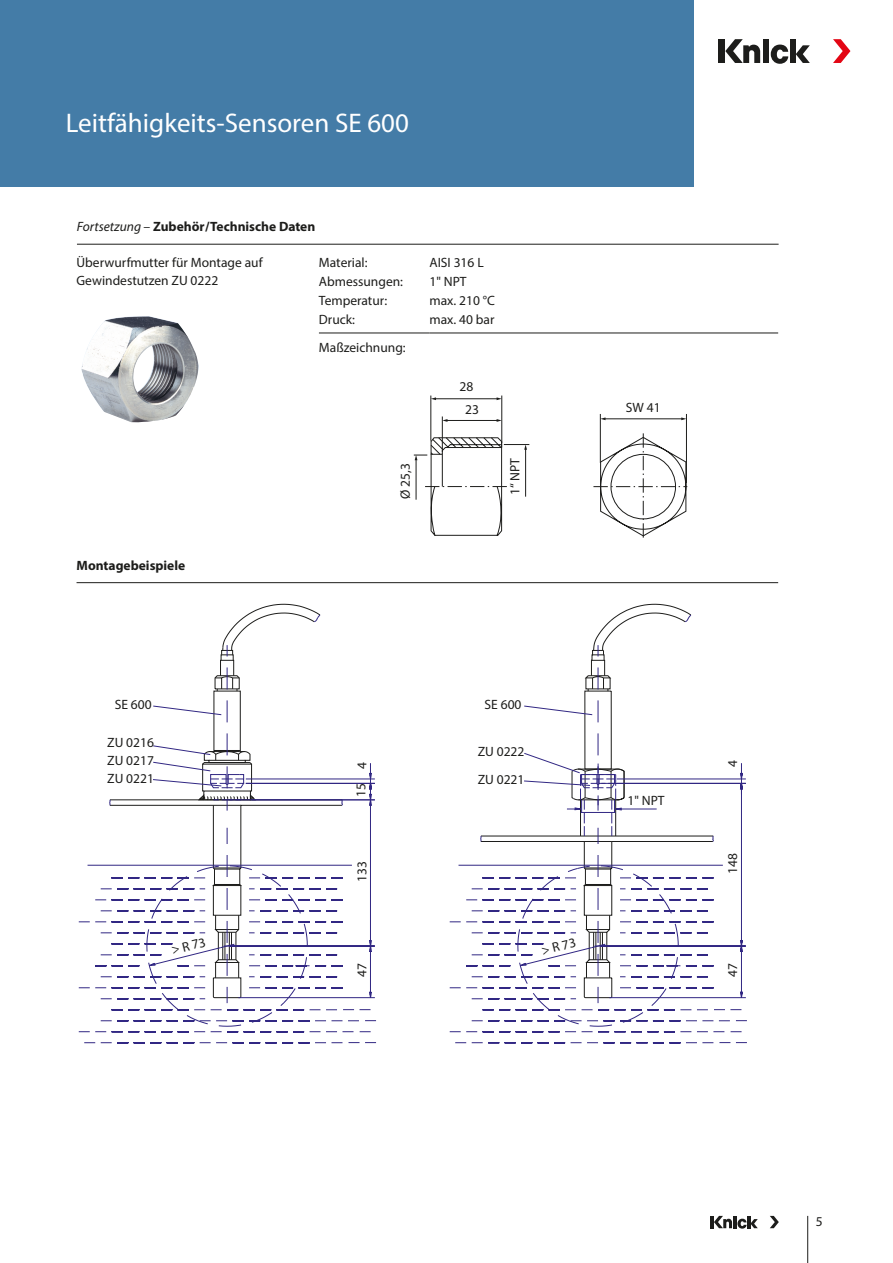
<style>
.page{position:relative;width:893px;height:1263px;background:#fff}
.page>*{position:absolute;margin:0;border:0;box-sizing:border-box;transform-origin:0 0}
.Headline{font:27px "Myriad Pro";color:#fff}
.Beschriftungen{font:13.5px/18px "Myriad Pro";color:#1d1d1b}
.Tabelle_Headline_For{font:700 13.5px "Myriad Pro";color:#1d1d1b}
.Tabelle_Headline{font:700 13.5px "Myriad Pro";color:#1d1d1b}
.s1{font-weight:400;font-style:italic}
</style>
<div class="page">
<div style="left:0;top:0;width:693px;height:187px;background:#447ca7"></div>
<div style="left:719px;top:39px;width:6px;height:24px;background:#1d1d1b"></div>
<div style="left:790px;top:39px;width:6px;height:24px;background:#1d1d1b"></div>
<svg style="left:796px;top:45px;width:14px;height:18px"></svg>
<svg style="left:833px;top:39px;width:17px;height:24px"></svg>
<svg style="left:725px;top:39px;width:63px;height:25px"></svg>
<hr style="left:807px;top:1216px;width:1px;height:47px;background:#1d1d1b">
<hr style="left:710px;top:1216px;width:4px;height:12px;background:#1d1d1b">
<svg style="left:770px;top:1216px;width:9px;height:12px"></svg>
<svg style="left:714px;top:1216px;width:44px;height:12px"></svg>
<hr style="left:442px;top:416px;width:1px;height:36px;background:#1d1d1b">
<hr style="left:435px;top:398px;width:63px;height:1px;background:#1d1d1b">
<hr style="left:501px;top:395px;width:1px;height:48px;background:#1d1d1b">
<hr style="left:431px;top:395px;width:1px;height:46px;background:#1d1d1b">
<hr style="left:447px;top:420px;width:51px;height:1px;background:#1d1d1b">
<svg style="left:442px;top:419px;width:5px;height:3px"></svg>
<svg style="left:497px;top:419px;width:5px;height:3px"></svg>
<hr style="left:600px;top:414px;width:1px;height:49px;background:#1d1d1b">
<hr style="left:686px;top:414px;width:1px;height:69px;background:#1d1d1b">
<hr style="left:605px;top:419px;width:77px;height:1px;background:#1d1d1b">
<svg style="left:600px;top:417px;width:5px;height:3px"></svg>
<svg style="left:681px;top:417px;width:5px;height:3px"></svg>
<svg style="left:413px;top:433px;width:274px;height:105px"></svg>
<div style="left:214px;top:691px;width:27px;height:60px;border:1px solid #1d1d1b"></div>
<div style="left:220px;top:660px;width:14px;height:16px;border:1px solid #1d1d1b"></div>
<div style="left:221px;top:654px;width:13px;height:7px;border:1px solid #1d1d1b"></div>
<div style="left:221px;top:650px;width:12px;height:5px;border:1px solid #1d1d1b"></div>
<svg style="left:214px;top:667px;width:26px;height:24px"></svg>
<svg style="left:134px;top:1042px;width:27px;height:1px"></svg>
<svg style="left:167px;top:1042px;width:27px;height:1px"></svg>
<svg style="left:200px;top:1042px;width:27px;height:1px"></svg>
<svg style="left:299px;top:1042px;width:43px;height:1px"></svg>
<svg style="left:266px;top:1042px;width:27px;height:1px"></svg>
<svg style="left:233px;top:1042px;width:27px;height:1px"></svg>
<svg style="left:222px;top:603px;width:99px;height:53px"></svg>
<svg style="left:153px;top:700px;width:75px;height:22px"></svg>
<svg style="left:101px;top:1042px;width:27px;height:1px"></svg>
<svg style="left:349px;top:1042px;width:27px;height:1px"></svg>
<svg style="left:79px;top:733px;width:297px;height:299px"></svg>
<svg style="left:653px;top:1042px;width:27px;height:1px"></svg>
<svg style="left:620px;top:1042px;width:27px;height:1px"></svg>
<svg style="left:686px;top:1042px;width:27px;height:1px"></svg>
<svg style="left:538px;top:1042px;width:27px;height:1px"></svg>
<svg style="left:571px;top:1042px;width:43px;height:1px"></svg>
<svg style="left:472px;top:1042px;width:27px;height:1px"></svg>
<svg style="left:505px;top:1042px;width:27px;height:1px"></svg>
<svg style="left:524px;top:700px;width:75px;height:22px"></svg>
<svg style="left:450px;top:733px;width:297px;height:299px"></svg>
<svg style="left:584px;top:603px;width:108px;height:88px"></svg>
<img style="left:81px;top:316px;width:118px;height:106px">
<hr style="left:77px;top:244px;width:702px;height:1px;background:#1d1d1b">
<hr style="left:319px;top:333px;width:110px;height:1px;background:#1d1d1b">
<hr style="left:429px;top:333px;width:349px;height:1px;background:#1d1d1b">
<hr style="left:77px;top:582px;width:701px;height:1px;background:#1d1d1b">
<p class="Headline" style="left:66px;top:106px;width:345px">Leitfähigkeits-Sensoren SE 600</p>
<p class="Tabelle_Headline_For" style="left:77px;top:218px;width:240px"><span class="s1">Fortsetzung –</span> Zubehör/Technische Daten</p>
<p class="Beschriftungen" style="left:77px;top:254px;width:188px">Überwurfmutter für Montage auf<br>Gewindestutzen ZU 0222</p>
<p class="Beschriftungen" style="left:319px;top:254px;width:50px">Material:</p>
<p class="Beschriftungen" style="left:429px;top:254px;width:56px">AISI 316 L</p>
<p class="Beschriftungen" style="left:319px;top:272px;width:86px">Abmessungen:</p>
<p class="Beschriftungen" style="left:429px;top:272px;width:39px">1" NPT</p>
<p class="Beschriftungen" style="left:319px;top:291px;width:70px">Temperatur:</p>
<p class="Beschriftungen" style="left:429px;top:291px;width:67px">max. 210 °C</p>
<p class="Beschriftungen" style="left:319px;top:311px;width:38px">Druck:</p>
<p class="Beschriftungen" style="left:429px;top:311px;width:66px">max. 40 bar</p>
<p class="Beschriftungen" style="left:319px;top:338px;width:88px">Maßzeichnung:</p>
<p class="Beschriftungen" style="left:460px;top:378px;width:15px">28</p>
<p class="Tabelle_Headline" style="left:77px;top:556px;width:110px">Montagebeispiele</p>
<p class="Beschriftungen" style="left:115px;top:695px;width:38px">SE 600</p>
<p class="Beschriftungen" style="left:107px;top:733px;width:48px">ZU 0216</p>
<p class="Beschriftungen" style="left:107px;top:751px;width:48px">ZU 0217</p>
<p class="Beschriftungen" style="left:107px;top:769px;width:48px">ZU 0221</p>
<p class="Beschriftungen" style="left:396px;top:499px;width:37px;rotate:-90deg">Ø 25,3</p>
<p class="Beschriftungen" style="left:465px;top:400px;width:15px">23</p>
<p class="Beschriftungen" style="left:626px;top:398px;width:36px">SW 41</p>
<p class="Beschriftungen" style="left:506px;top:495px;width:39px;rotate:-90deg">1“ NPT</p>
<p class="Beschriftungen" style="left:485px;top:695px;width:38px">SE 600</p>
<p class="Beschriftungen" style="left:478px;top:742px;width:48px">ZU 0222</p>
<p class="Beschriftungen" style="left:478px;top:770px;width:48px">ZU 0221</p>
<p class="Beschriftungen" style="left:353px;top:769px;width:8px;rotate:-90deg">4</p>
<p class="Beschriftungen" style="left:723px;top:767px;width:8px;rotate:-90deg">4</p>
<p class="Beschriftungen" style="left:352px;top:797px;width:15px;rotate:-90deg">15</p>
<p class="Beschriftungen" style="left:627px;top:791px;width:39px">1" NPT</p>
<p class="Beschriftungen" style="left:353px;top:882px;width:22px;rotate:-90deg">133</p>
<p class="Beschriftungen" style="left:723px;top:873px;width:22px;rotate:-90deg">148</p>
<p class="Beschriftungen" style="left:169px;top:941px;width:36px;rotate:-14deg">&gt; R 73</p>
<p class="Beschriftungen" style="left:540px;top:942px;width:36px;rotate:-14deg">&gt; R 73</p>
<p class="Beschriftungen" style="left:353px;top:977px;width:15px;rotate:-90deg">47</p>
<p class="Beschriftungen" style="left:723px;top:977px;width:15px;rotate:-90deg">47</p>
<p class="Beschriftungen" style="left:816px;top:1212px;width:8px">5</p>
</div>
